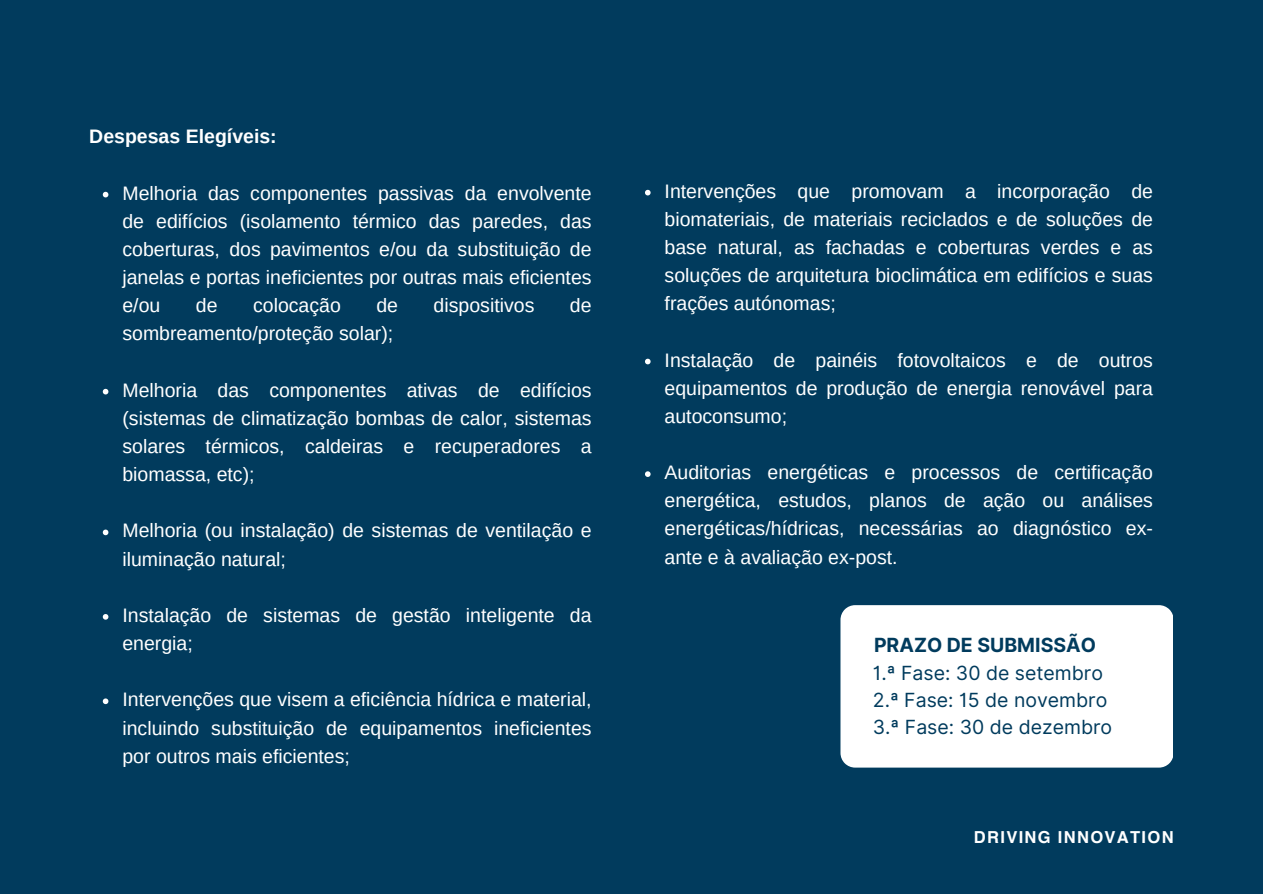
<style>
.page{position:relative;width:1263px;height:894px;background:#fff}
.page>*{position:absolute;margin:0;border:0;box-sizing:border-box;transform-origin:0 0}
.t1{font:19.5px/28.2px "Arimo";color:#fff;text-align:justify}
.t2{font:19.5px/27px "Inter";color:#013b5d}
.t3{font:700 19.5px "Arimo";color:#fff}
.t4{font:700 19.5px "Inter";color:#013b5d}
.t5{font:700 16.5px "Helvetica";letter-spacing:.08em;color:#fff}
</style>
<div class="page">
<div style="left:0;top:0;width:1263px;height:893px;background:#013b5d"></div>
<svg style="left:103px;top:192px;width:5px;height:5px"></svg>
<svg style="left:103px;top:389px;width:5px;height:5px"></svg>
<svg style="left:103px;top:529px;width:5px;height:6px"></svg>
<svg style="left:103px;top:614px;width:5px;height:5px"></svg>
<svg style="left:103px;top:698px;width:5px;height:6px"></svg>
<svg style="left:645px;top:190px;width:6px;height:5px"></svg>
<svg style="left:645px;top:358px;width:6px;height:6px"></svg>
<svg style="left:645px;top:471px;width:6px;height:6px"></svg>
<div style="left:840px;top:605px;width:333px;height:162px;background:#fff"></div>
<p class="t3" style="left:89px;top:126px;width:189px">Despesas Elegíveis:</p>
<p class="t1" style="left:122px;top:179px;width:471px">Melhoria das componentes passivas da envolvente de edifícios (isolamento térmico das paredes, das coberturas, dos pavimentos e/ou da substituição de janelas e portas ineficientes por outras mais eficientes e/ou</p>
<p class="t1" style="left:196px;top:291px;width:23px">de</p>
<p class="t1" style="left:253px;top:291px;width:89px">colocação</p>
<p class="t1" style="left:376px;top:291px;width:23px">de</p>
<p class="t1" style="left:434px;top:291px;width:102px">dispositivos</p>
<p class="t1" style="left:570px;top:291px;width:23px">de</p>
<p class="t1" style="left:122px;top:319px;width:272px">sombreamento/proteção solar);</p>
<p class="t1" style="left:122px;top:376px;width:471px">Melhoria das componentes ativas de edifícios (sistemas de climatização bombas de calor, sistemas solares térmicos, caldeiras e recuperadores a biomassa, etc);</p>
<p class="t1" style="left:122px;top:516px;width:471px">Melhoria (ou instalação) de sistemas de ventilação e iluminação natural;</p>
<p class="t1" style="left:122px;top:601px;width:471px">Instalação de sistemas de gestão inteligente da energia;</p>
<p class="t1" style="left:122px;top:685px;width:471px">Intervenções que visem a eficiência hídrica e material, incluindo substituição de equipamentos ineficientes por outros mais eficientes;</p>
<p class="t1" style="left:665px;top:177px;width:490px">Intervenções que promovam a incorporação de biomateriais, de materiais reciclados e de soluções de base natural, as fachadas e coberturas verdes e as soluções de arquitetura bioclimática em edifícios e suas frações autónomas;</p>
<p class="t1" style="left:665px;top:345px;width:490px">Instalação de painéis fotovoltaicos e de outros equipamentos de produção de energia renovável para autoconsumo;</p>
<p class="t1" style="left:665px;top:458px;width:490px">Auditorias energéticas e processos de certificação energética, estudos, planos de ação ou análises energéticas/hídricas, necessárias ao diagnóstico ex&shy;ante e à avaliação ex-post.</p>
<p class="t4" style="left:874px;top:632px;width:224px">PRAZO DE SUBMISSÃO</p>
<p class="t2" style="left:873px;top:659px;width:241px">1.ª Fase: 30 de setembro<br>2.ª Fase: 15 de novembro<br>3.ª Fase: 30 de dezembro</p>
<p class="t5" style="left:974px;top:829px;width:201px">DRIVING INNOVATION</p>
</div>
